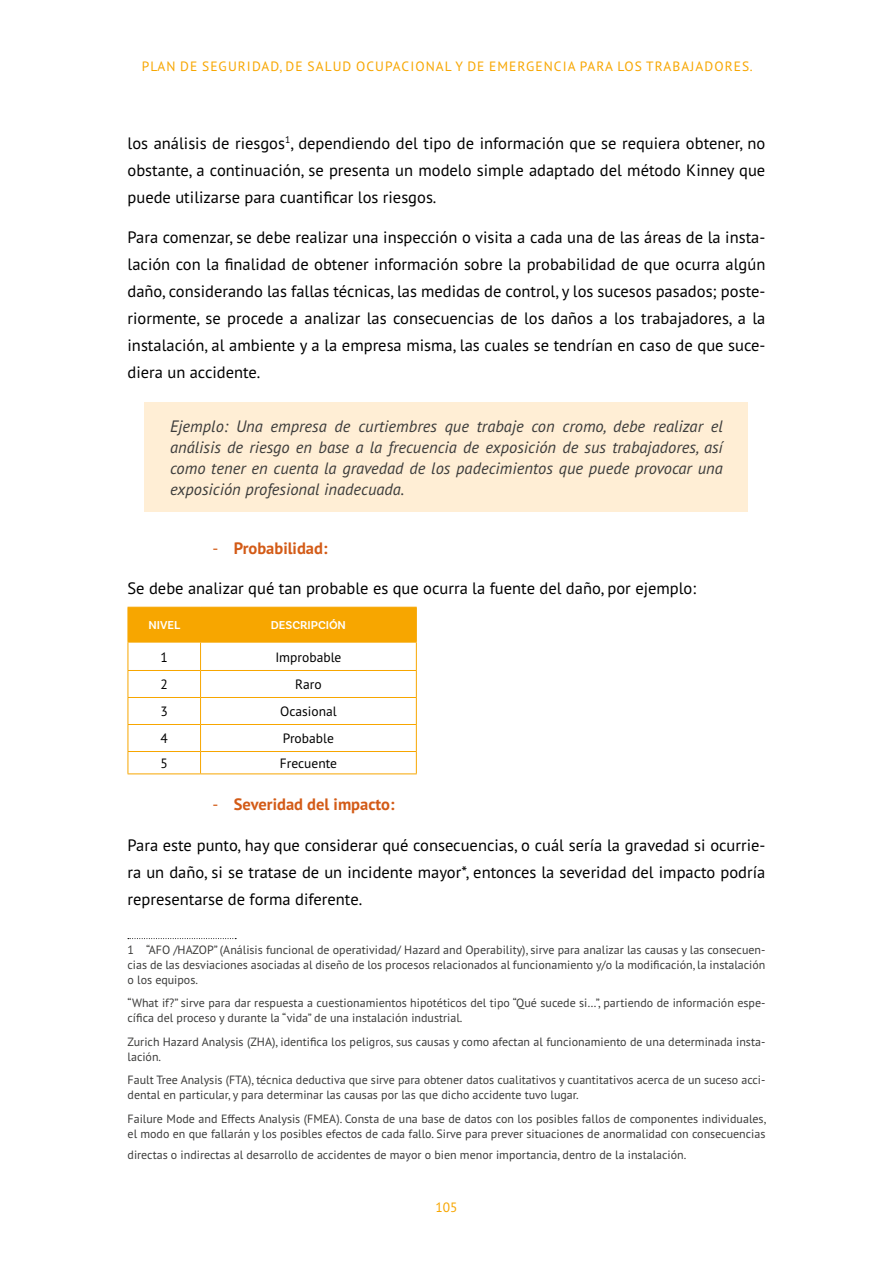
<style>
.page{position:relative;width:893px;height:1263px;background:#fff}
.page>*{position:absolute;margin:0;border:0;box-sizing:border-box;transform-origin:0 0}
.t1{font:16.5px/27px "PT Sans Pro";color:#000;text-align:justify}
.t2{font:italic 16.5px/21px "PT Sans Pro";color:#3c3c3b;text-align:justify}
.t3{font:700 16.5px "PT Sans Pro";color:#d35b17}
.t4{font:13.5px "PT Sans Pro";letter-spacing:.04em;color:#f7a600}
.t5{font:13.5px "PT Sans Pro";color:#000}
.t6{font:12px/15px "PT Sans Pro";color:#3c3c3b}
.t7{font:600 12px "Basic Sans";color:#fff}
.s1{font-weight:400}
</style>
<div class="page">
<div style="left:145px;top:402px;width:603px;height:110px;background:#ffeed5"></div>
<svg style="left:128px;top:608px;width:289px;height:165px"></svg>
<hr style="left:128px;top:773px;width:73px;height:1px;background:#f7a600">
<hr style="left:201px;top:773px;width:216px;height:1px;background:#f7a600">
<hr style="left:128px;top:607px;width:73px;height:1px;background:#f7a600">
<hr style="left:128px;top:608px;width:1px;height:34px;background:#f7a600">
<hr style="left:201px;top:607px;width:216px;height:1px;background:#f7a600">
<hr style="left:416px;top:608px;width:1px;height:34px;background:#f7a600">
<hr style="left:128px;top:642px;width:73px;height:1px;background:#f7a600">
<hr style="left:201px;top:642px;width:216px;height:1px;background:#f7a600">
<svg style="left:128px;top:938px;width:108px;height:1px"></svg>
<p class="t4" style="left:142px;top:57px;width:18px">Plan</p>
<p class="t4" style="left:180px;top:57px;width:32px">de seguridad</p>
<p class="t4" style="left:279px;top:57px;width:38px">, de salud</p>
<p class="t4" style="left:356px;top:57px;width:10px">ocupacional</p>
<p class="t4" style="left:455px;top:57px;width:44px">yde emergencia</p>
<p class="t4" style="left:580px;top:57px;width:10px">para</p>
<p class="t4" style="left:617px;top:57px;width:9px">los</p>
<p class="t4" style="left:646px;top:57px;width:10px">trabajadores</p>
<p class="t4" style="left:750px;top:57px;width:4px">.</p>
<h1 class="t1" style="left:128px;top:129px;width:639px">los análisis de riesgos<sup>1</sup>, dependiendo del tipo de información que se requiera obtener, no obstante, a continuación, se presenta un modelo simple adaptado del método Kinney que puede utilizarse para cuantificar los riesgos.</h1>
<p class="t1" style="left:128px;top:223px;width:639px">Para comenzar, se debe realizar una inspección o visita a cada una de las áreas de la insta&shy;lación con la finalidad de obtener información sobre la probabilidad de que ocurra algún daño, considerando las fallas técnicas, las medidas de control, y los sucesos pasados; poste&shy;riormente, se procede a analizar las consecuencias de los daños a los trabajadores, a la instalación, al ambiente y a la empresa misma, las cuales se tendrían en caso de que suce&shy;diera un accidente.</p>
<p class="t2" style="left:170px;top:415px;width:554px">Ejemplo: Una empresa de curtiembres que trabaje con cromo, debe realizar el análisis de riesgo en base a la frecuencia de exposición de sus trabajadores, así como tener en cuenta la gravedad de los padecimientos que puede provocar una exposición profesional inadecuada.</p>
<h1 class="t3" style="left:213px;top:537px;width:116px"><span class="s1">-</span> Probabilidad:</h1>
<h1 class="t1" style="left:128px;top:574px;width:570px">Se debe analizar qué tan probable es que ocurra la fuente del daño, por ejemplo:</h1>
<p class="t7" style="left:148px;top:618px;width:33px">NIVEL</p>
<p class="t7" style="left:271px;top:618px;width:77px">DESCRIPCIÓN</p>
<p class="t5" style="left:161px;top:648px;width:9px">1</p>
<p class="t5" style="left:275px;top:648px;width:68px">Improbable</p>
<p class="t5" style="left:161px;top:676px;width:9px">2</p>
<p class="t5" style="left:295px;top:676px;width:28px">Raro</p>
<p class="t5" style="left:161px;top:703px;width:9px">3</p>
<p class="t5" style="left:280px;top:703px;width:58px">Ocasional</p>
<p class="t5" style="left:161px;top:730px;width:9px">4</p>
<p class="t5" style="left:283px;top:730px;width:52px">Probable</p>
<p class="t5" style="left:161px;top:754px;width:9px">5</p>
<p class="t5" style="left:280px;top:754px;width:59px">Frecuente</p>
<h1 class="t3" style="left:213px;top:793px;width:183px"><span class="s1">-</span> Severidad del impacto:</h1>
<h1 class="t1" style="left:128px;top:831px;width:639px">Para este punto, hay que considerar qué consecuencias, o cuál sería la gravedad si ocurrie&shy;ra un daño, si se tratase de un incidente mayor*, entonces la severidad del impacto podría representarse de forma diferente.</h1>
<p class="t6" style="left:128px;top:941px;width:639px;text-align:justify">1 “AFO /HAZOP” (Análisis funcional de operatividad/ Hazard and Operability), sirve para analizar las causas y las consecuen&shy;cias de las desviaciones asociadas al diseño de los procesos relacionados al funcionamiento y/o la modificación, la instalación o los equipos.</p>
<p class="t6" style="left:128px;top:995px;width:639px">“What if?” sirve para dar respuesta a cuestionamientos hipotéticos del tipo “Qué sucede si…”, partiendo de información espe&shy;cífica del proceso y durante la “vida” de una instalación industrial.</p>
<p class="t6" style="left:128px;top:1033px;width:639px">Zurich Hazard Analysis (ZHA), identifica los peligros, sus causas y como afectan al funcionamiento de una determinada insta&shy;lación.</p>
<p class="t6" style="left:128px;top:1072px;width:639px">Fault Tree Analysis (FTA), técnica deductiva que sirve para obtener datos cualitativos y cuantitativos acerca de un suceso acci&shy;dental en particular, y para determinar las causas por las que dicho accidente tuvo lugar.</p>
<p class="t6" style="left:128px;top:1110px;width:640px">Failure Mode and Effects Analysis (FMEA). Consta de una base de datos con los posibles fallos de componentes individuales, el modo en que fallarán y los posibles efectos de cada fallo. Sirve para prever situaciones de anormalidad con consecuencias</p>
<p class="t6" style="left:128px;top:1146px;width:560px">directas o indirectas al desarrollo de accidentes de mayor o bien menor importancia, dentro de la instalación.</p>
<p class="t4" style="left:435px;top:1198px;width:24px">105</p>
</div>
